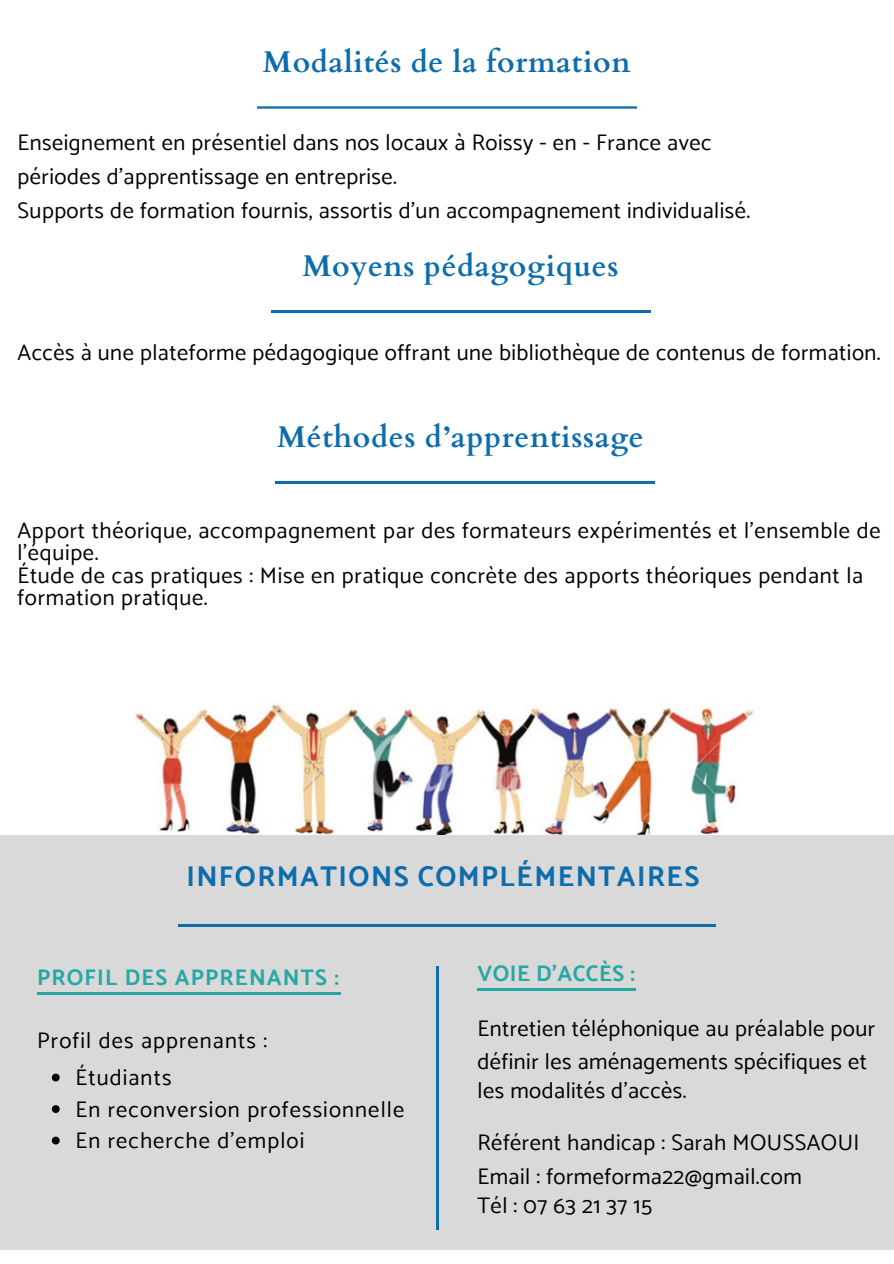
<style>
.page{position:relative;width:894px;height:1264px;background:#fff}
.page>*{position:absolute;margin:0;border:0;box-sizing:border-box;transform-origin:0 0}
.t1{font:700 30px "Cardo";letter-spacing:.02em;color:#0d6cac}
.t2{font:700 28.5px "Catamaran";letter-spacing:.05em;color:#0d6cac}
.t3{font:22.5px/22.5px "Catamaran";letter-spacing:.02em;color:#000}
.t4{font:22.5px/31.5px "Catamaran";letter-spacing:.05em;color:#000}
.t5{font:700 22.5px "Catamaran";letter-spacing:.05em;color:#26a8a5}
.t6{font:700 22.5px "Catamaran";letter-spacing:.02em;color:#26a8a5}
</style>
<div class="page">
<img style="left:257px;top:106px;width:379px;height:3px">
<img style="left:86px;top:704px;width:720px;height:132px">
<hr style="left:271px;top:310px;width:379px;height:2px;background:#0d6cac">
<hr style="left:275px;top:481px;width:379px;height:2px;background:#0d6cac">
<div style="left:0;top:836px;width:893px;height:412px;background:#d9d9d9"></div>
<hr style="left:37px;top:992px;width:303px;height:2px;background:#26a8a5">
<svg style="left:52px;top:1073px;width:8px;height:8px"></svg>
<svg style="left:52px;top:1105px;width:8px;height:7px"></svg>
<svg style="left:52px;top:1136px;width:8px;height:8px"></svg>
<hr style="left:178px;top:924px;width:537px;height:2px;background:#0d6cac">
<hr style="left:477px;top:988px;width:158px;height:2px;background:#26a8a5">
<hr style="left:436px;top:966px;width:2px;height:263px;background:#0d6cac">
<p class="t1" style="left:263px;top:42px;width:369px">Modalités de la formation</p>
<h2 class="t3" style="left:18px;top:126px;width:695px;line-height:33.8px">Enseignement en présentiel dans nos locaux à Roissy - en - France avec périodes d’apprentissage en entreprise.</h2>
<p class="t3" style="left:18px;top:199px;width:733px">Supports de formation fournis, assortis d'un accompagnement individualisé.</p>
<p class="t1" style="left:302px;top:246px;width:317px">Moyens pédagogiques</p>
<p class="t3" style="left:18px;top:340px;width:864px">Accès à une plateforme pédagogique offrant une bibliothèque de contenus de formation.</p>
<p class="t1" style="left:277px;top:418px;width:368px">Méthodes d’apprentissage</p>
<h2 class="t3" style="left:17px;top:519px;width:864px">Apport théorique; accompagnement par des formateurs expérimentés et l’ensemble de l’équipe.<br>Étude de cas pratiques : Mise en pratique concrète des apports théoriques pendant la formation pratique.</h2>
<p class="t2" style="left:186px;top:859px;width:514px">INFORMATIONS COMPLÉMENTAIRES</p>
<h2 class="t5" style="left:37px;top:963px;width:303px">PROFIL DES APPRENANTS :</h2>
<p class="t4" style="left:37px;top:1024px;width:231px">Profil des apprenants :</p>
<p class="t4" style="left:75px;top:1061px;width:97px">Étudiants</p>
<p class="t4" style="left:75px;top:1092px;width:330px">En reconversion professionnelle<br>En recherche d'emploi</p>
<p class="t6" style="left:477px;top:960px;width:159px">VOIE D’ACCÈS :</p>
<p class="t3" style="left:477px;top:1017px;width:399px">Entretien téléphonique au préalable pour</p>
<p class="t3" style="left:477px;top:1049px;width:391px">définir les aménagements spécifiques et</p>
<h1 class="t3" style="left:477px;top:1079px;width:210px">les modalités d’accès.</h1>
<h3 class="t3" style="left:477px;top:1130px;width:383px">Référent handicap : Sarah MOUSSAOUI</h3>
<p class="t3" style="left:477px;top:1164px;width:326px">Email : formeforma22@gmail.com</p>
<p class="t3" style="left:477px;top:1193px;width:176px">Tél : 07 63 21 37 15</p>
</div>
